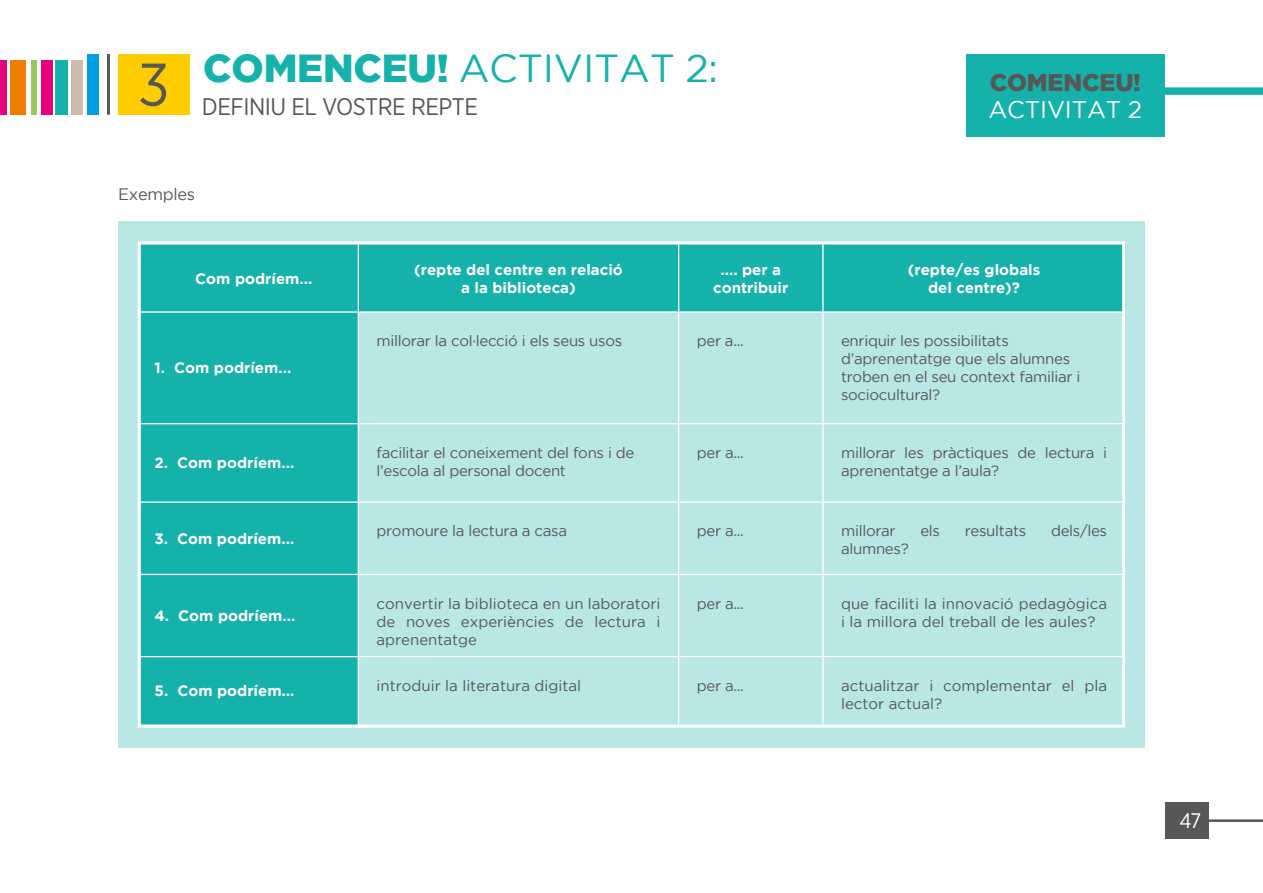
<style>
.page{position:relative;width:1263px;height:893px;background:#fff}
.page>*{position:absolute;margin:0;border:0;box-sizing:border-box;transform-origin:0 0}
.t1{font:60px "Gotham Narrow";color:#575756}
.t2{font:39px "Gotham";letter-spacing:-.005em;color:#15b1ab}
.t3{font:24px "Gotham Narrow";letter-spacing:-.02em;color:#575756}
.t4{font:24px "Gotham";letter-spacing:-.005em;color:#fff}
.t5{font:900 24px "Gotham";letter-spacing:-.005em;color:#575756}
.t6{font:21px "Gotham Narrow";color:#fff}
.t7{font:16.5px "Gotham";letter-spacing:-.02em;color:#575756}
.t8{font:15px/18px "Gotham";letter-spacing:-.02em;color:#575756}
.t9{font:700 15px/18px "Gotham";color:#fff;text-align:center}
.t10{font:15px/18px "Gotham";color:#575756}
.s1{font-weight:900}
</style>
<div class="page">
<hr style="left:107px;top:54px;width:3px;height:61px;background:#575756">
<div style="left:87px;top:54px;width:12px;height:61px;background:#009fe3"></div>
<div style="left:71px;top:60px;width:12px;height:55px;background:#cbbcab"></div>
<div style="left:55px;top:60px;width:12px;height:55px;background:#15b1ab"></div>
<div style="left:41px;top:60px;width:12px;height:55px;background:#e6007d"></div>
<div style="left:31px;top:60px;width:6px;height:55px;background:#9ac45c"></div>
<div style="left:10px;top:60px;width:16px;height:55px;background:#ef7d00"></div>
<div style="left:0;top:60px;width:7px;height:55px;background:#e6007d"></div>
<div style="left:118px;top:54px;width:72px;height:61px;background:#fc0"></div>
<hr style="left:1185px;top:819px;width:78px;height:3px;background:#575756">
<div style="left:1165px;top:802px;width:43px;height:37px;background:#575756"></div>
<div style="left:118px;top:221px;width:1026px;height:527px;background:#b9e7e5"></div>
<svg style="left:142px;top:245px;width:979px;height:479px"></svg>
<hr style="left:358px;top:244px;width:1px;height:67px;background:#fff">
<hr style="left:678px;top:244px;width:1px;height:67px;background:#fff">
<hr style="left:822px;top:244px;width:2px;height:67px;background:#fff">
<hr style="left:141px;top:311px;width:217px;height:2px;background:#fff">
<hr style="left:358px;top:311px;width:321px;height:2px;background:#fff">
<hr style="left:358px;top:313px;width:1px;height:110px;background:#fff">
<hr style="left:679px;top:311px;width:144px;height:2px;background:#fff">
<hr style="left:678px;top:313px;width:1px;height:110px;background:#fff">
<hr style="left:823px;top:311px;width:302px;height:2px;background:#fff">
<hr style="left:822px;top:313px;width:2px;height:110px;background:#fff">
<hr style="left:358px;top:424px;width:1px;height:77px;background:#fff">
<hr style="left:678px;top:424px;width:1px;height:77px;background:#fff">
<hr style="left:822px;top:424px;width:2px;height:77px;background:#fff">
<hr style="left:141px;top:501px;width:217px;height:2px;background:#fff">
<hr style="left:358px;top:501px;width:321px;height:2px;background:#fff">
<hr style="left:358px;top:503px;width:1px;height:71px;background:#fff">
<hr style="left:679px;top:501px;width:144px;height:2px;background:#fff">
<hr style="left:678px;top:503px;width:1px;height:71px;background:#fff">
<hr style="left:823px;top:501px;width:302px;height:2px;background:#fff">
<hr style="left:822px;top:503px;width:2px;height:71px;background:#fff">
<hr style="left:141px;top:574px;width:217px;height:1px;background:#fff">
<hr style="left:358px;top:574px;width:321px;height:1px;background:#fff">
<hr style="left:358px;top:575px;width:1px;height:81px;background:#fff">
<hr style="left:679px;top:574px;width:144px;height:1px;background:#fff">
<hr style="left:678px;top:575px;width:1px;height:81px;background:#fff">
<hr style="left:823px;top:574px;width:302px;height:1px;background:#fff">
<hr style="left:822px;top:575px;width:2px;height:81px;background:#fff">
<hr style="left:141px;top:656px;width:217px;height:1px;background:#fff">
<hr style="left:358px;top:656px;width:321px;height:1px;background:#fff">
<hr style="left:358px;top:657px;width:1px;height:68px;background:#fff">
<hr style="left:679px;top:656px;width:144px;height:1px;background:#fff">
<hr style="left:678px;top:657px;width:1px;height:68px;background:#fff">
<hr style="left:823px;top:656px;width:302px;height:1px;background:#fff">
<hr style="left:822px;top:657px;width:2px;height:68px;background:#fff">
<hr style="left:141px;top:423px;width:217px;height:1px;background:#fff">
<hr style="left:679px;top:423px;width:144px;height:1px;background:#fff">
<hr style="left:823px;top:423px;width:302px;height:1px;background:#fff">
<hr style="left:358px;top:423px;width:321px;height:1px;background:#fff">
<div style="left:138px;top:241px;width:987px;height:487px;border:3px solid #fff"></div>
<div style="left:1098px;top:87px;width:165px;height:8px;background:#15b1ab"></div>
<div style="left:966px;top:54px;width:198px;height:83px;background:#15b1ab"></div>
<h1 class="t1" style="left:138px;top:47px;width:33px">3</h1>
<h2 class="t2" style="left:203px;top:47px;width:516px"><span class="s1">COMENCEU!</span> ACTIVITAT 2:</h2>
<h3 class="t3" style="left:202px;top:91px;width:277px">DEFINIU EL VOSTRE REPTE</h3>
<p class="t7" style="left:118px;top:185px;width:78px">Exemples</p>
<h3 class="t5" style="left:990px;top:68px;width:153px">COMENCEU!</h3>
<h3 class="t4" style="left:988px;top:96px;width:155px">ACTIVITAT 2</h3>
<p class="t9" style="left:195px;top:269px;width:119px">Com podríem...</p>
<p class="t9" style="left:414px;top:260px;width:210px">(repte del centre en relació a la biblioteca)</p>
<p class="t9" style="left:713px;top:260px;width:77px">.... per a contribuir</p>
<p class="t9" style="left:908px;top:260px;width:134px">(repte/es globals del centre)?</p>
<p class="t9" style="left:155px;top:359px;width:138px">1. Com podríem...</p>
<p class="t8" style="left:376px;top:332px;width:247px">millorar la col·lecció i els seus usos</p>
<p class="t8" style="left:697px;top:332px;width:49px">per a...</p>
<p class="t8" style="left:841px;top:332px;width:241px">enriquir les possibilitats d’aprenentatge que els alumnes troben en el seu context familiar i sociocultural?</p>
<p class="t9" style="left:155px;top:454px;width:141px">2. Com podríem...</p>
<p class="t8" style="left:376px;top:443px;width:259px">facilitar el coneixement del fons i de l’escola al personal docent</p>
<p class="t8" style="left:697px;top:443px;width:49px">per a...</p>
<p class="t8" style="left:841px;top:443px;width:267px">millorar les pràctiques de lectura i aprenentatge a l’aula?</p>
<p class="t9" style="left:155px;top:529px;width:141px">3. Com podríem...</p>
<p class="t8" style="left:376px;top:522px;width:192px">promoure la lectura a casa</p>
<p class="t8" style="left:697px;top:522px;width:49px">per a...</p>
<p class="t8" style="left:841px;top:522px;width:56px">millorar</p>
<p class="t8" style="left:920px;top:522px;width:21px">els</p>
<p class="t8" style="left:965px;top:522px;width:63px">resultats</p>
<p class="t8" style="left:1051px;top:522px;width:58px">dels/les</p>
<p class="t8" style="left:841px;top:540px;width:69px">alumnes?</p>
<p class="t9" style="left:155px;top:606px;width:142px">4. Com podríem...</p>
<p class="t8" style="left:376px;top:594px;width:286px;text-align:justify">convertir la biblioteca en un laboratori de noves experiències de lectura i aprenentatge</p>
<p class="t8" style="left:697px;top:594px;width:49px">per a...</p>
<p class="t10" style="left:841px;top:594px;width:267px">que faciliti la innovació pedagògica i la millora del treball de les aules?</p>
<p class="t9" style="left:155px;top:681px;width:141px">5. Com podríem...</p>
<p class="t10" style="left:376px;top:676px;width:206px">introduir la literatura digital</p>
<p class="t8" style="left:697px;top:676px;width:49px">per a...</p>
<p class="t10" style="left:841px;top:676px;width:267px">actualitzar i complementar el pla lector actual?</p>
<h3 class="t6" style="left:1179px;top:808px;width:23px">47</h3>
</div>
